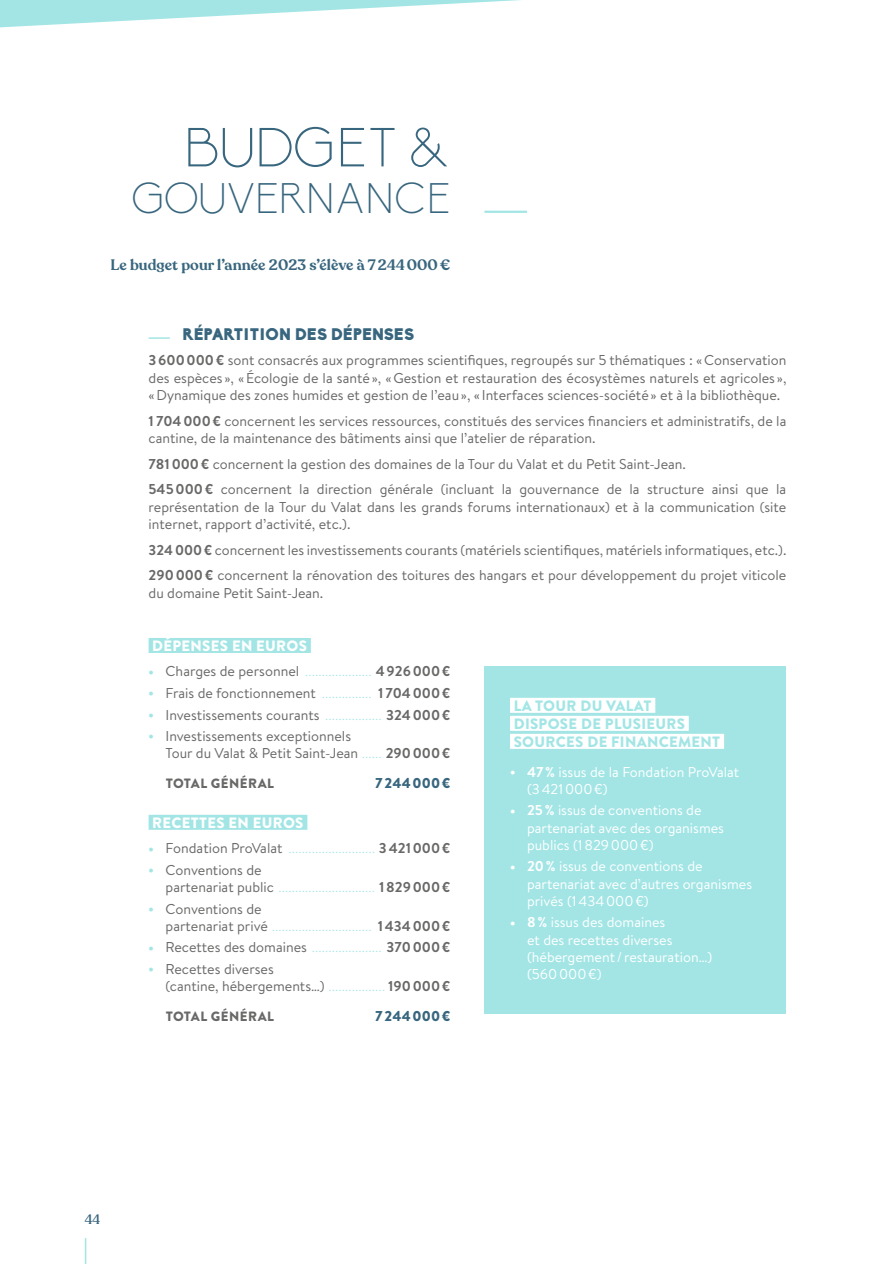
<style>
.page{position:relative;width:894px;height:1264px;background:#fff}
.page>*{position:absolute;margin:0;border:0;box-sizing:border-box;transform-origin:0 0}
.t1{font:300 54px "Biko";color:#38667e}
.t2{font:300 42px "Biko";color:#38667e}
.t3{font:900 16.5px "Biko";letter-spacing:-.015em;color:#38667e}
.t4{font:900 15px/18px "Brandon Text";letter-spacing:.02em;color:#a3e5e5}
.t5{font:600 15px "Recoleta";letter-spacing:.005em;color:#38667e}
.t6{font:900 15px "Brandon Text";letter-spacing:.02em;color:#fff}
.t7{font:14.25px/17.2px "Brandon Text";color:#686867}
.t8{font:14.25px/17.2px "Brandon Text";color:#fff}
.t9{font:700 14.25px "Brandon Text";color:#686867}
.t10{font:900 14.25px "Brandon Text";letter-spacing:.01em;color:#38667e}
.t11{font:900 13.5px "Brandon Text";letter-spacing:.035em;color:#686867}
.t12{font:500 13.5px "Recoleta";color:#38667e}
.s1{font-weight:700}
.s2{font-weight:900;font-size:13.5px;color:#a3e5e5}
.s3{font-weight:900;font-size:13.5px}
</style>
<div class="page">
<svg style="left:85px;top:1238px;width:1px;height:26px"></svg>
<hr style="left:484px;top:211px;width:43px;height:2px;background:#a3e5e5">
<hr style="left:149px;top:337px;width:21px;height:2px;background:#a3e5e5">
<div style="left:149px;top:638px;width:162px;height:15px;background:#a3e5e5"></div>
<div style="left:149px;top:815px;width:158px;height:15px;background:#a3e5e5"></div>
<div style="left:484px;top:666px;width:302px;height:347px;background:#a3e5e5"></div>
<div style="left:510px;top:698px;width:145px;height:15px;background:#fff"></div>
<div style="left:510px;top:716px;width:179px;height:15px;background:#fff"></div>
<div style="left:510px;top:734px;width:214px;height:15px;background:#fff"></div>
<svg style="left:0;top:0;width:520px;height:28px"></svg>
<h1 class="t1" style="left:185px;top:117px;width:267px">BUDGET &amp;</h1>
<h2 class="t2" style="left:132px;top:175px;width:320px">GOUVERNANCE</h2>
<p class="t5" style="left:110px;top:256px;width:342px">Le budget pour l’année 2023 s’élève à 7244000€</p>
<p class="t3" style="left:183px;top:324px;width:233px">RÉPARTITION DES DÉPENSES</p>
<p class="t7" style="left:149px;top:351px;width:639px;text-align:justify"><span class="s1">3600000€</span> sont consacrés aux programmes scientifiques, regroupés sur 5 thématiques : «Conservation des espèces », «Écologie de la santé», «Gestion et restauration des écosystèmes naturels et agricoles », «Dynamique des zones humides et gestion de l’eau», « Interfaces sciences-société» et à la bibliothèque.</p>
<p class="t7" style="left:149px;top:411px;width:639px"><span class="s1">1 704000€</span> concernent les services ressources, constitués des services financiers et administratifs, de la cantine, de la maintenance des bâtiments ainsi que l’atelier de réparation.</p>
<p class="t7" style="left:149px;top:450px;width:639px;line-height:25.8px"><span class="s1">781000€</span> concernent la gestion des domaines de la Tour du Valat et du Petit Saint-Jean.<br><span class="s1">545000€</span> concernent la direction générale (incluant la gouvernance de la structure ainsi que la</p>
<p class="t7" style="left:149px;top:497px;width:639px">représentation de la Tour du Valat dans les grands forums internationaux) et à la communication (site internet, rapport d’activité, etc.).</p>
<p class="t7" style="left:149px;top:536px;width:639px;line-height:25.8px"><span class="s1">324000€</span> concernent les investissements courants (matériels scientifiques, matériels informatiques, etc.).<br><span class="s1">290000€</span> concernent la rénovation des toitures des hangars et pour développement du projet viticole</p>
<p class="t7" style="left:149px;top:583px;width:176px">du domaine Petit Saint-Jean.</p>
<p class="t6" style="left:152px;top:635px;width:156px">DÉPENSES EN EUROS</p>
<p class="t7" style="left:149px;top:662px;width:152px"><span class="s2">•</span> Charges de personnel</p>
<p class="t9" style="left:376px;top:661px;width:76px">4926000€</p>
<p class="t7" style="left:149px;top:684px;width:169px"><span class="s2">•</span> Frais de fonctionnement</p>
<p class="t9" style="left:378px;top:683px;width:74px">1704000€</p>
<p class="t7" style="left:149px;top:705px;width:173px"><span class="s2">•</span> Investissements courants</p>
<p class="t9" style="left:386px;top:704px;width:66px">324000€</p>
<p class="t7" style="left:166px;top:727px;width:194px;text-indent:-17px"><span class="s2">•</span> Investissements exceptionnels<br>Tour du Valat &amp; Petit Saint-Jean</p>
<p class="t4" style="left:514px;top:696px;width:208px">LA TOUR DU VALAT<br>DISPOSE DE PLUSIEURS<br>SOURCES DE FINANCEMENT</p>
<p class="t8" style="left:527px;top:762px;width:214px;text-indent:-17px"><span class="s3">•</span> <span class="s1">47%</span> issus de la Fondation ProValat (3421000€)</p>
<p class="t8" style="left:527px;top:801px;width:199px;text-indent:-17px"><span class="s3">•</span> <span class="s1">25%</span> issus de conventions de partenariat avec des organismes publics (1829000€)</p>
<p class="t8" style="left:527px;top:857px;width:227px;text-indent:-17px"><span class="s3">•</span> <span class="s1">20%</span> issus de conventions de partenariat avec d’autres organismes privés (1434000€)</p>
<p class="t8" style="left:527px;top:913px;width:187px;text-indent:-17px"><span class="s3">•</span> <span class="s1">8%</span> issus des domaines<br>et des recettes diverses (hébergement/restauration…) (560000€)</p>
<p class="t9" style="left:386px;top:743px;width:66px">290000€</p>
<p class="t11" style="left:166px;top:774px;width:110px">TOTAL GÉNÉRAL</p>
<p class="t10" style="left:375px;top:773px;width:77px">7244000€</p>
<p class="t6" style="left:152px;top:812px;width:153px">RECETTES EN EUROS</p>
<p class="t7" style="left:149px;top:839px;width:135px"><span class="s2">•</span> Fondation ProValat</p>
<p class="t9" style="left:379px;top:838px;width:73px">3421000€</p>
<p class="t7" style="left:166px;top:861px;width:110px;text-indent:-17px"><span class="s2">•</span> Conventions de partenariat public</p>
<p class="t9" style="left:379px;top:877px;width:73px">1829000€</p>
<p class="t7" style="left:166px;top:899px;width:104px;text-indent:-17px"><span class="s2">•</span> Conventions de partenariat privé</p>
<p class="t9" style="left:378px;top:916px;width:74px">1434000€</p>
<p class="t7" style="left:149px;top:938px;width:160px"><span class="s2">•</span> Recettes des domaines</p>
<p class="t9" style="left:387px;top:937px;width:65px">370000€</p>
<p class="t7" style="left:166px;top:960px;width:161px;text-indent:-17px"><span class="s2">•</span> Recettes diverses (cantine, hébergements…)</p>
<p class="t9" style="left:388px;top:976px;width:64px">190000€</p>
<p class="t11" style="left:166px;top:1007px;width:110px">TOTAL GÉNÉRAL</p>
<p class="t10" style="left:375px;top:1006px;width:77px">7244000€</p>
<p class="t12" style="left:85px;top:1211px;width:17px">44</p>
</div>
